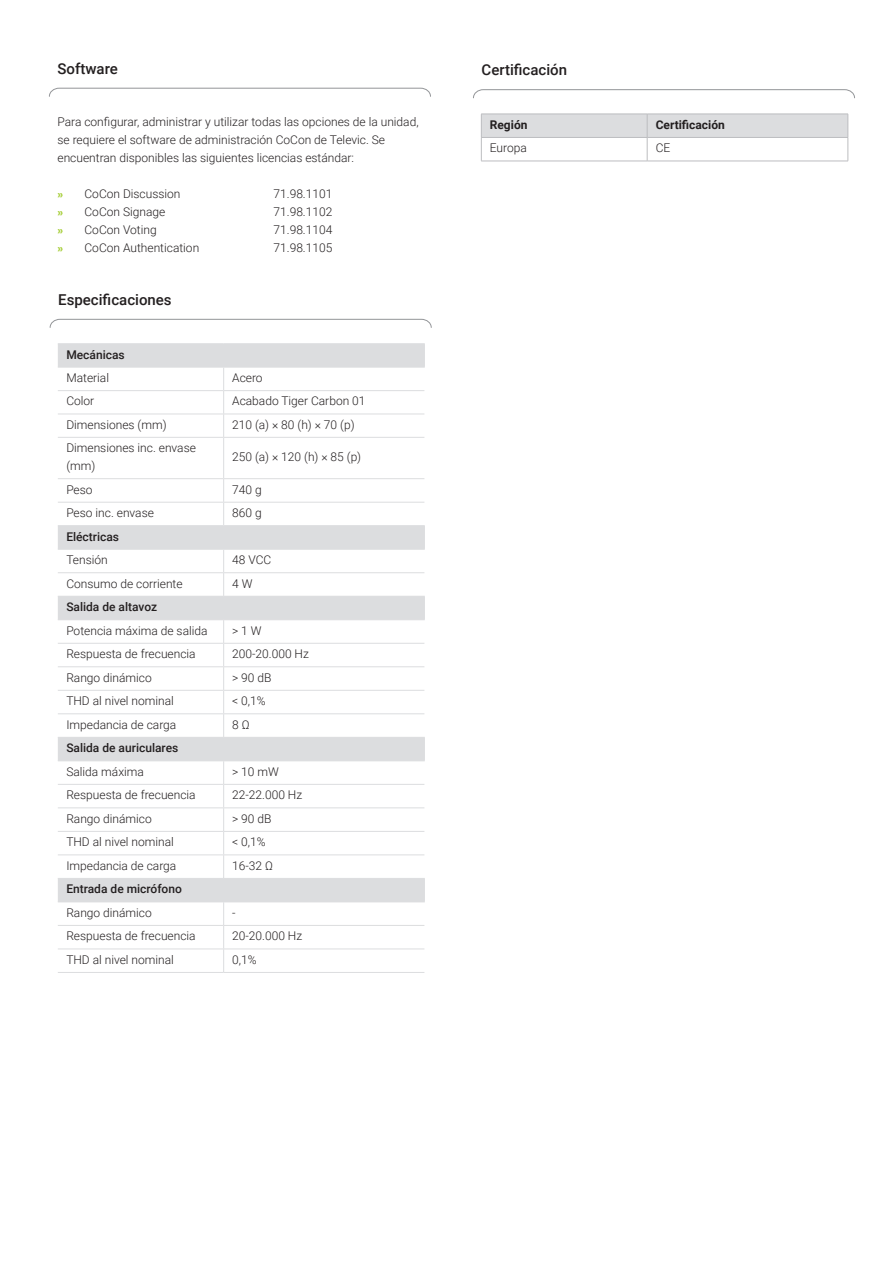
<style>
.page{position:relative;width:893px;height:1263px;background:#fff}
.page>*{position:absolute;margin:0;border:0;box-sizing:border-box;transform-origin:0 0}
.BROOD___regular{font:500 15px "Roboto";color:#231f20}
.Text_-_cell{font:300 12px/18px "Roboto";color:#231f20}
.Bullets_-_1st{font:300 12px/18px "Roboto";color:#231f20}
.Titel_-_cell{font:500 12px "Roboto";color:#231f20}
.Text_-_cell-2{font:700 12px "Roboto";color:#231f20}
.s1{font-family:"Frutiger LT Std";font-weight:700;font-size:10.5px;color:#a6ce39}
</style>
<div class="page">
<svg style="left:473px;top:89px;width:382px;height:10px"></svg>
<hr style="left:481px;top:161px;width:166px;height:1px;background:#bcbdc0">
<hr style="left:647px;top:161px;width:201px;height:1px;background:#bcbdc0">
<svg style="left:481px;top:114px;width:368px;height:47px"></svg>
<svg style="left:49px;top:319px;width:383px;height:9px"></svg>
<svg style="left:58px;top:344px;width:366px;height:557px"></svg>
<svg style="left:424px;top:344px;width:1px;height:23px"></svg>
<svg style="left:424px;top:526px;width:1px;height:23px"></svg>
<svg style="left:424px;top:597px;width:1px;height:22px"></svg>
<svg style="left:424px;top:738px;width:1px;height:22px"></svg>
<svg style="left:424px;top:879px;width:1px;height:22px"></svg>
<hr style="left:58px;top:414px;width:166px;height:1px;background:#dcdddf">
<hr style="left:224px;top:414px;width:200px;height:1px;background:#dcdddf">
<hr style="left:58px;top:390px;width:166px;height:1px;background:#dcdddf">
<hr style="left:58px;top:437px;width:166px;height:1px;background:#dcdddf">
<hr style="left:58px;top:478px;width:166px;height:1px;background:#dcdddf">
<hr style="left:58px;top:502px;width:166px;height:1px;background:#dcdddf">
<hr style="left:58px;top:572px;width:166px;height:1px;background:#dcdddf">
<hr style="left:58px;top:666px;width:166px;height:1px;background:#dcdddf">
<hr style="left:58px;top:713px;width:166px;height:1px;background:#dcdddf">
<hr style="left:58px;top:831px;width:166px;height:1px;background:#dcdddf">
<hr style="left:58px;top:925px;width:166px;height:1px;background:#dcdddf">
<hr style="left:224px;top:390px;width:200px;height:1px;background:#dcdddf">
<svg style="left:223px;top:368px;width:1px;height:69px"></svg>
<hr style="left:224px;top:437px;width:200px;height:1px;background:#dcdddf">
<hr style="left:223px;top:438px;width:1px;height:40px;background:#dcdddf">
<hr style="left:224px;top:478px;width:200px;height:1px;background:#dcdddf">
<hr style="left:224px;top:502px;width:200px;height:1px;background:#dcdddf">
<svg style="left:223px;top:479px;width:1px;height:46px"></svg>
<hr style="left:224px;top:572px;width:200px;height:1px;background:#dcdddf">
<svg style="left:223px;top:550px;width:1px;height:46px"></svg>
<hr style="left:224px;top:666px;width:200px;height:1px;background:#dcdddf">
<hr style="left:224px;top:713px;width:200px;height:1px;background:#dcdddf">
<svg style="left:223px;top:620px;width:1px;height:117px"></svg>
<hr style="left:224px;top:831px;width:200px;height:1px;background:#dcdddf">
<svg style="left:223px;top:761px;width:1px;height:117px"></svg>
<hr style="left:224px;top:925px;width:200px;height:1px;background:#dcdddf">
<svg style="left:223px;top:902px;width:1px;height:70px"></svg>
<hr style="left:58px;top:525px;width:166px;height:1px;background:#dcdddf">
<hr style="left:224px;top:525px;width:201px;height:1px;background:#dcdddf">
<hr style="left:58px;top:549px;width:166px;height:1px;background:#dcdddf">
<hr style="left:224px;top:549px;width:201px;height:1px;background:#dcdddf">
<hr style="left:58px;top:343px;width:166px;height:1px;background:#dcdddf">
<hr style="left:224px;top:343px;width:201px;height:1px;background:#dcdddf">
<hr style="left:58px;top:367px;width:166px;height:1px;background:#dcdddf">
<hr style="left:224px;top:367px;width:201px;height:1px;background:#dcdddf">
<hr style="left:58px;top:643px;width:166px;height:1px;background:#dcdddf">
<hr style="left:224px;top:643px;width:200px;height:1px;background:#dcdddf">
<hr style="left:58px;top:807px;width:166px;height:1px;background:#dcdddf">
<hr style="left:224px;top:807px;width:200px;height:1px;background:#dcdddf">
<hr style="left:58px;top:901px;width:166px;height:1px;background:#dcdddf">
<hr style="left:224px;top:901px;width:201px;height:1px;background:#dcdddf">
<hr style="left:58px;top:690px;width:166px;height:1px;background:#dcdddf">
<hr style="left:224px;top:690px;width:200px;height:1px;background:#dcdddf">
<hr style="left:58px;top:596px;width:166px;height:1px;background:#dcdddf">
<hr style="left:224px;top:596px;width:201px;height:1px;background:#dcdddf">
<hr style="left:58px;top:619px;width:166px;height:1px;background:#dcdddf">
<hr style="left:224px;top:619px;width:201px;height:1px;background:#dcdddf">
<hr style="left:58px;top:784px;width:166px;height:1px;background:#dcdddf">
<hr style="left:224px;top:784px;width:200px;height:1px;background:#dcdddf">
<hr style="left:58px;top:737px;width:166px;height:1px;background:#dcdddf">
<hr style="left:224px;top:737px;width:201px;height:1px;background:#dcdddf">
<hr style="left:58px;top:760px;width:166px;height:1px;background:#dcdddf">
<hr style="left:224px;top:760px;width:201px;height:1px;background:#dcdddf">
<hr style="left:58px;top:878px;width:166px;height:1px;background:#dcdddf">
<hr style="left:224px;top:878px;width:201px;height:1px;background:#dcdddf">
<hr style="left:58px;top:972px;width:166px;height:1px;background:#dcdddf">
<hr style="left:224px;top:972px;width:200px;height:1px;background:#dcdddf">
<hr style="left:58px;top:854px;width:166px;height:1px;background:#dcdddf">
<hr style="left:224px;top:854px;width:200px;height:1px;background:#dcdddf">
<hr style="left:58px;top:948px;width:166px;height:1px;background:#dcdddf">
<hr style="left:224px;top:948px;width:200px;height:1px;background:#dcdddf">
<svg style="left:49px;top:87px;width:382px;height:10px"></svg>
<p class="BROOD___regular" style="left:58px;top:58px;width:62px">Software</p>
<p class="Bullets_-_1st" style="left:58px;top:112px;width:363px">Para configurar, administrar y utilizar todas las opciones de la unidad, se requiere el software de administración CoCon de Televic. Se encuentran disponibles las siguientes licencias estándar:</p>
<p class="Bullets_-_1st" style="left:58px;top:184px;width:125px"><span class="s1">»</span> CoCon Discussion</p>
<p class="Bullets_-_1st" style="left:274px;top:184px;width:60px">71.98.1101</p>
<p class="Bullets_-_1st" style="left:58px;top:202px;width:109px"><span class="s1">»</span> CoCon Signage</p>
<p class="Bullets_-_1st" style="left:274px;top:202px;width:60px">71.98.1102</p>
<p class="Bullets_-_1st" style="left:58px;top:220px;width:101px"><span class="s1">»</span> CoCon Voting</p>
<p class="Bullets_-_1st" style="left:274px;top:220px;width:60px">71.98.1104</p>
<p class="Bullets_-_1st" style="left:58px;top:238px;width:143px"><span class="s1">»</span> CoCon Authentication</p>
<p class="Bullets_-_1st" style="left:274px;top:238px;width:60px">71.98.1105</p>
<p class="BROOD___regular" style="left:58px;top:289px;width:115px">Especificaciones</p>
<p class="Titel_-_cell" style="left:66px;top:346px;width:60px">Mecánicas</p>
<p class="Text_-_cell" style="left:66px;top:368px;width:44px">Material</p>
<p class="Text_-_cell" style="left:232px;top:368px;width:32px">Acero</p>
<p class="Text_-_cell" style="left:66px;top:392px;width:29px">Color</p>
<p class="Text_-_cell" style="left:232px;top:392px;width:135px">Acabado Tiger Carbon 01</p>
<p class="Text_-_cell" style="left:66px;top:415px;width:102px">Dimensiones (mm)</p>
<p class="Text_-_cell" style="left:232px;top:415px;width:124px">210 (a) × 80 (h) × 70 (p)</p>
<p class="Text_-_cell" style="left:66px;top:438px;width:131px">Dimensiones inc. envase (mm)</p>
<p class="Text_-_cell" style="left:232px;top:447px;width:131px">250 (a) × 120 (h) × 85 (p)</p>
<p class="Text_-_cell" style="left:66px;top:480px;width:28px">Peso</p>
<p class="Text_-_cell" style="left:232px;top:480px;width:31px">740 g</p>
<p class="Text_-_cell" style="left:66px;top:503px;width:89px">Peso inc. envase</p>
<p class="Text_-_cell" style="left:232px;top:503px;width:31px">860 g</p>
<p class="Titel_-_cell" style="left:66px;top:528px;width:54px">Eléctricas</p>
<p class="Text_-_cell" style="left:66px;top:550px;width:43px">Tensión</p>
<p class="Text_-_cell" style="left:232px;top:550px;width:41px">48 VCC</p>
<p class="Text_-_cell" style="left:66px;top:574px;width:118px">Consumo de corriente</p>
<p class="Text_-_cell" style="left:232px;top:574px;width:22px">4 W</p>
<p class="Titel_-_cell" style="left:66px;top:598px;width:92px">Salida de altavoz</p>
<p class="Text_-_cell" style="left:66px;top:621px;width:143px">Potencia máxima de salida</p>
<p class="Text_-_cell" style="left:232px;top:621px;width:31px">&gt; 1 W</p>
<p class="Text_-_cell" style="left:66px;top:644px;width:131px">Respuesta de frecuencia</p>
<p class="Text_-_cell" style="left:232px;top:644px;width:78px">200-20.000 Hz</p>
<p class="Text_-_cell" style="left:66px;top:668px;width:87px">Rango dinámico</p>
<p class="Text_-_cell" style="left:232px;top:668px;width:41px">&gt; 90 dB</p>
<p class="Text_-_cell" style="left:66px;top:691px;width:109px">THD al nivel nominal</p>
<p class="Text_-_cell" style="left:232px;top:691px;width:35px">&lt; 0,1%</p>
<p class="Text_-_cell" style="left:66px;top:715px;width:111px">Impedancia de carga</p>
<p class="Text_-_cell" style="left:232px;top:715px;width:19px">8 Ω</p>
<p class="Titel_-_cell" style="left:66px;top:739px;width:114px">Salida de auriculares</p>
<p class="Text_-_cell" style="left:66px;top:762px;width:79px">Salida máxima</p>
<p class="Text_-_cell" style="left:232px;top:762px;width:48px">&gt; 10 mW</p>
<p class="Text_-_cell" style="left:66px;top:785px;width:131px">Respuesta de frecuencia</p>
<p class="Text_-_cell" style="left:232px;top:785px;width:72px">22-22.000 Hz</p>
<p class="Text_-_cell" style="left:66px;top:809px;width:87px">Rango dinámico</p>
<p class="Text_-_cell" style="left:232px;top:809px;width:41px">&gt; 90 dB</p>
<p class="Text_-_cell" style="left:66px;top:832px;width:109px">THD al nivel nominal</p>
<p class="Text_-_cell" style="left:232px;top:832px;width:35px">&lt; 0,1%</p>
<p class="Text_-_cell" style="left:66px;top:856px;width:111px">Impedancia de carga</p>
<p class="Text_-_cell" style="left:232px;top:856px;width:42px">16-32 Ω</p>
<p class="Titel_-_cell" style="left:66px;top:880px;width:117px">Entrada de micrófono</p>
<p class="Text_-_cell" style="left:66px;top:903px;width:87px">Rango dinámico</p>
<p class="Text_-_cell" style="left:232px;top:903px;width:5px">-</p>
<p class="Text_-_cell" style="left:66px;top:926px;width:131px">Respuesta de frecuencia</p>
<p class="Text_-_cell" style="left:232px;top:927px;width:72px">20-20.000 Hz</p>
<p class="Text_-_cell" style="left:66px;top:950px;width:109px">THD al nivel nominal</p>
<p class="Text_-_cell" style="left:232px;top:950px;width:26px">0,1%</p>
<p class="BROOD___regular" style="left:482px;top:59px;width:87px">Certificación</p>
<p class="Text_-_cell-2" style="left:490px;top:116px;width:39px">Región</p>
<p class="Text_-_cell-2" style="left:656px;top:116px;width:71px">Certificación</p>
<p class="Text_-_cell" style="left:490px;top:139px;width:39px">Europa</p>
<p class="Text_-_cell" style="left:656px;top:139px;width:16px">CE</p>
</div>
